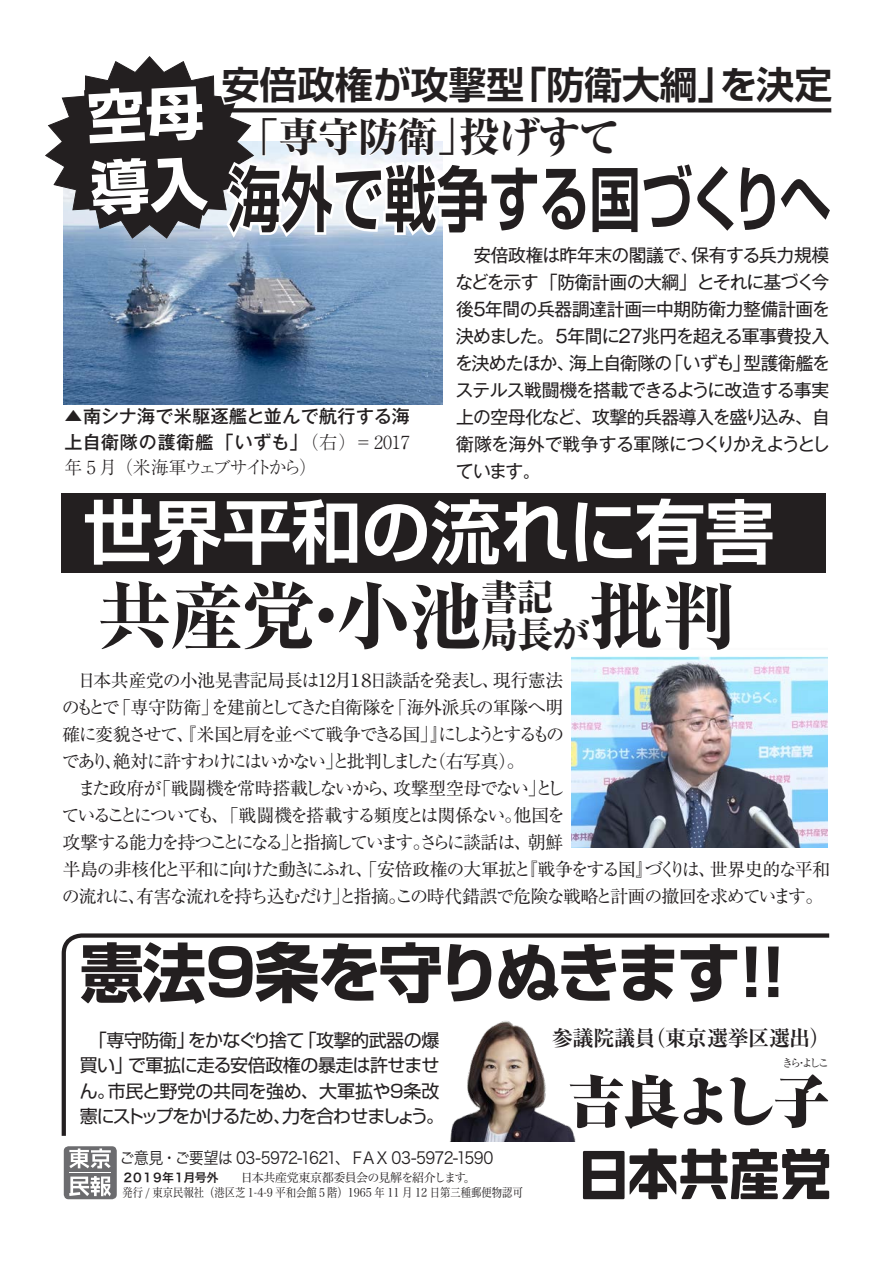
<style>
.page{position:relative;width:893px;height:1263px;background:#fff}
.page>*{position:absolute;margin:0;border:0;box-sizing:border-box;transform-origin:0 0}
.t1{font:800 74.1px "Ryumin Pro";letter-spacing:-.025em;color:#231f20}
.t2{font:700 71.1px "Shin Go Pro De";color:#231f20;scale:.73 1}
.t3{font:700 69.45px "Shin Go Pro De";color:#fff}
.t4{font:700 64.05px "Shin Go Pro";letter-spacing:-.06em;color:#231f20}
.t5{font:700 58.5px/70.9px "Shin Go Pro";color:#fff}
.t6{font:900 55.65px "Ryumin Pro";letter-spacing:-.045em;color:#231f20}
.t7{font:800 40.8px "Ryumin Pro";letter-spacing:-.025em;color:#231f20}
.t8{font:700 37.8px "Shin Go Pro De";color:#231f20}
.t9{font:800 37.05px "Ryumin Pro";color:#231f20}
.t10{font:700 21.45px "Ryumin Pro";letter-spacing:-.025em;color:#231f20}
.t11{font:18px/27px "Gothic MB101 Pro";letter-spacing:-.03em;color:#231f20}
.t12{font:18px/27px "Ryumin Pro";letter-spacing:-.07em;color:#231f20}
.t13{font:18px/27px "Ryumin Pro";letter-spacing:-.09em;color:#231f20}
.t14{font:500 18px/25.5px "Gothic MB101 Pro";letter-spacing:.02em;color:#231f20}
.t15{font:18px/25.5px "Shin Go Pro";letter-spacing:-.025em;color:#231f20}
.t16{font:18px "Ryumin Pro";letter-spacing:-.135em;color:#231f20}
.t17{font:18px "Ryumin Pro";letter-spacing:-.025em;color:#231f20}
.t18{font:18px "Ryumin Pro";letter-spacing:-.11em;color:#231f20}
.t19{font:18px "Gothic MB101 Pro";letter-spacing:-.05em;color:#231f20}
.t20{font:18px/25.5px "Shin Go Pro";letter-spacing:-.02em;color:#231f20}
.t21{font:18px "Ryumin Pro";letter-spacing:-.03em;color:#231f20}
.t22{font:300 18px "Ryumin Pro";letter-spacing:-.16em;color:#231f20}
.t23{font:18px "Shin Go Pro";letter-spacing:-.09em;color:#231f20}
.t24{font:18px "Ryumin Pro";letter-spacing:-.155em;color:#231f20}
.t25{font:18px "Shin Go Pro";letter-spacing:-.045em;color:#231f20}
.t26{font:18px "Ryumin Pro";letter-spacing:-.14em;color:#231f20}
.t27{font:18px "Ryumin Pro";letter-spacing:-.24em;color:#231f20}
.t28{font:18px "Ryumin Pro";letter-spacing:-.125em;color:#231f20}
.t29{font:18px "Shin Go Pro";letter-spacing:-.08em;color:#231f20}
.t30{font:16.5px "Hira Kaku Pro N W3";letter-spacing:-.06em;color:#231f20;scale:.92 1}
.t31{font:12px/15px "Hira Min Pro N W3";color:#231f20}
.t32{font:10.95px "Ryumin Pro";letter-spacing:-.24em;color:#231f20}
.s1{font-family:"Ryumin Pro";font-weight:300}
.s2{font-size:74.1px}
.s3{font-family:"Hira Kaku Pro N W6"}
</style>
<div class="page">
<div style="left:64px;top:1146px;width:53px;height:53px;background:#6c6c6f;border-radius:5px"></div>
<svg style="left:69px;top:1148px;width:42px;height:20px"></svg>
<svg style="left:69px;top:1176px;width:42px;height:20px"></svg>
<svg style="left:583px;top:1148px;width:246px;height:51px"></svg>
<img style="left:572px;top:656px;width:256px;height:191px">
<div style="left:317px;top:606px;width:18px;height:18px;border:3px solid #fff;border-radius:50%"></div>
<img style="left:655px;top:656px;width:83px;height:544px">
<svg style="left:61px;top:931px;width:769px;height:209px"></svg>
<div style="left:62px;top:493px;width:764px;height:79px;background:#231f20"></div>
<svg style="left:45px;top:56px;width:787px;height:349px"></svg>
<img style="left:429px;top:1012px;width:152px;height:130px">
<h3 class="t5" style="left:85px;top:76px;width:118px;rotate:-3deg">空母導入</h3>
<h3 class="t8" style="left:222px;top:54px;width:304px">安倍政権が攻撃型</h3>
<h3 class="t8" style="left:509px;top:54px;width:228px">「防衛大綱」</h3>
<h3 class="t7" style="left:459px;top:105px;width:162px">投げすて</h3>
<h3 class="t7" style="left:238px;top:105px;width:241px">「専守防衛」</h3>
<h3 class="t8" style="left:720px;top:54px;width:114px">を決定</h3>
<h2 class="t2" style="left:229px;top:140px;width:826px">海外で戦争する国づくりへ</h2>
<p class="t14" style="left:65px;top:402px;width:347px">▲南シナ海で米駆逐艦と並んで航行する海上自衛隊の護衛艦「いずも」<span class="s1">（右(=2017</span></p>
<p class="t22" style="left:65px;top:454px;width:254px">年 5 月（米海軍ウェブサイトから(</p>
<p class="t11" style="left:691px;top:239px;width:139px">保有する兵力規模</p>
<p class="t11" style="left:456px;top:239px;width:244px">　安倍政権は昨年末の閣議で、</p>
<p class="t19" style="left:455px;top:267px;width:375px">などを示す「防衛計画の大綱」とそれに基づく今</p>
<p class="t11" style="left:456px;top:293px;width:375px">後5年間の兵器調達計画＝中期防衛力整備計画を</p>
<p class="t11" style="left:456px;top:320px;width:375px">決めました。5年間に27兆円を超える軍事費投入</p>
<p class="t11" style="left:743px;top:347px;width:88px">型護衛艦を</p>
<p class="t11" style="left:665px;top:347px;width:86px">「いずも」</p>
<p class="t11" style="left:569px;top:347px;width:105px">海上自衛隊の</p>
<p class="t11" style="left:455px;top:347px;width:376px">を決めたほか、<br>ステルス戦闘機を搭載できるように改造する事実上の空母化など、攻撃的兵器導入を盛り込み、自衛隊を海外で戦争する軍隊につくりかえようとしています。</p>
<h3 class="t3" style="left:83px;top:475px;width:693px">世界平和の流れに有害</h3>
<h1 class="t1" style="left:97px;top:558px;width:458px">共産党小池<sup>書記</sup></h1>
<h3 class="t9" style="left:481px;top:605px;width:256px">局長が<span class="s2">批判</span></h3>
<h1 class="t1" style="left:289px;top:558px;width:76px">・</h1>
<p class="t13" style="left:493px;top:666px;width:72px">現行憲法</p>
<p class="t21" style="left:63px;top:666px;width:291px">　日本共産党の小池晃書記局長は12月</p>
<p class="t28" style="left:369px;top:666px;width:132px">日談話を発表し、</p>
<p class="t13" style="left:346px;top:666px;width:30px">１８</p>
<p class="t24" style="left:211px;top:693px;width:187px">を建前としてきた自衛隊を</p>
<p class="t17" style="left:389px;top:693px;width:176px">「海外派兵の軍隊へ明</p>
<p class="t13" style="left:113px;top:693px;width:107px">「専守防衛」</p>
<p class="t13" style="left:62px;top:693px;width:59px">のもとで</p>
<p class="t13" style="left:428px;top:720px;width:98px;text-indent:-366px">確に変貌させて、『米国と肩を並べて戦争できる国」』<br>（右写真。(</p>
<p class="t27" style="left:438px;top:720px;width:127px">にしようとするもの</p>
<p class="t13" style="left:325px;top:747px;width:19px">」</p>
<p class="t18" style="left:62px;top:747px;width:378px">であり絶対に許すわけにはいかないと批判しました</p>
<p class="t13" style="left:105px;top:747px;width:19px">、</p>
<p class="t13" style="left:153px;top:774px;width:248px">「戦闘機を常時搭載しないから、</p>
<p class="t13" style="left:78px;top:774px;width:85px">また政府が</p>
<p class="t17" style="left:393px;top:774px;width:173px">攻撃型空母でないとし</p>
<p class="t13" style="left:528px;top:774px;width:19px">」</p>
<p class="t12" style="left:211px;top:801px;width:356px">、「戦闘機を搭載する頻度とは関係ない他国を</p>
<p class="t26" style="left:61px;top:801px;width:155px">ていることについても</p>
<p class="t13" style="left:504px;top:801px;width:19px">。</p>
<p class="t16" style="left:63px;top:828px;width:471px">攻撃する能力を持つことになると指摘していますさらに談話は、</p>
<p class="t13" style="left:281px;top:828px;width:19px">」</p>
<p class="t13" style="left:413px;top:828px;width:19px">。</p>
<p class="t13" style="left:528px;top:828px;width:37px">朝鮮</p>
<p class="t13" style="left:519px;top:855px;width:136px">『戦争をする国』</p>
<p class="t12" style="left:62px;top:855px;width:763px">半島の非核化と平和に向けた動きにふれ、「安倍政権の大軍拡と<br>の流れに有害な流れを持ち込むだけと指摘この時代錯誤で危険な戦略と計画の撤回を求めています。</p>
<p class="t17" style="left:710px;top:855px;width:122px">世界史的な平和</p>
<p class="t13" style="left:645px;top:855px;width:73px">づくりは、</p>
<p class="t13" style="left:332px;top:882px;width:19px">」</p>
<p class="t13" style="left:389px;top:882px;width:19px">。</p>
<p class="t13" style="left:128px;top:882px;width:19px">、</p>
<h3 class="t4" style="left:80px;top:922px;width:663px">憲法９条を守りぬきます</h3>
<h3 class="t4" style="left:719px;top:922px;width:88px">!!</h3>
<p class="t15" style="left:128px;top:1025px;width:313px;text-indent:-48px">　「専守防衛」<br>で軍拡に走る安倍政権の暴走は許せませ</p>
<p class="t15" style="left:298px;top:1025px;width:142px">「攻撃的武器の爆</p>
<p class="t29" style="left:188px;top:1025px;width:118px">をかなぐり捨て</p>
<p class="t20" style="left:108px;top:1050px;width:333px;text-indent:-28px">買い」<br>市民と野党の共同を強め、大軍拡や９条改</p>
<p class="t25" style="left:80px;top:1076px;width:37px">ん。</p>
<p class="t25" style="left:282px;top:1101px;width:164px">力を合わせましょう。</p>
<p class="t23" style="left:80px;top:1101px;width:213px">憲にストップをかけるため、</p>
<p class="t30" style="left:119px;top:1143px;width:408px">ご意見・ご要望は 03-5972-1621、ＦＡＸ 03-5972-1590</p>
<p class="t31" style="left:464px;top:1169px;width:13px">。</p>
<p class="t31" style="left:122px;top:1169px;width:402px"><span class="s3">２０１９年１月号外</span>　　日本共産党東京都委員会の見解を紹介します<br>発行 / 東京民報社（港区芝 1-4-9 平和会館５階）1965 年 11 月 12 日第三種郵便物認可</p>
<p class="t10" style="left:644px;top:1020px;width:188px">（東京選挙区選出(</p>
<p class="t10" style="left:552px;top:1020px;width:106px">参議院議員</p>
<h3 class="t6" style="left:568px;top:1057px;width:262px">吉良よし子</h3>
<p class="t32" style="left:782px;top:1054px;width:49px">きらよしこ</p>
<p class="t32" style="left:796px;top:1054px;width:12px">・</p>
</div>
